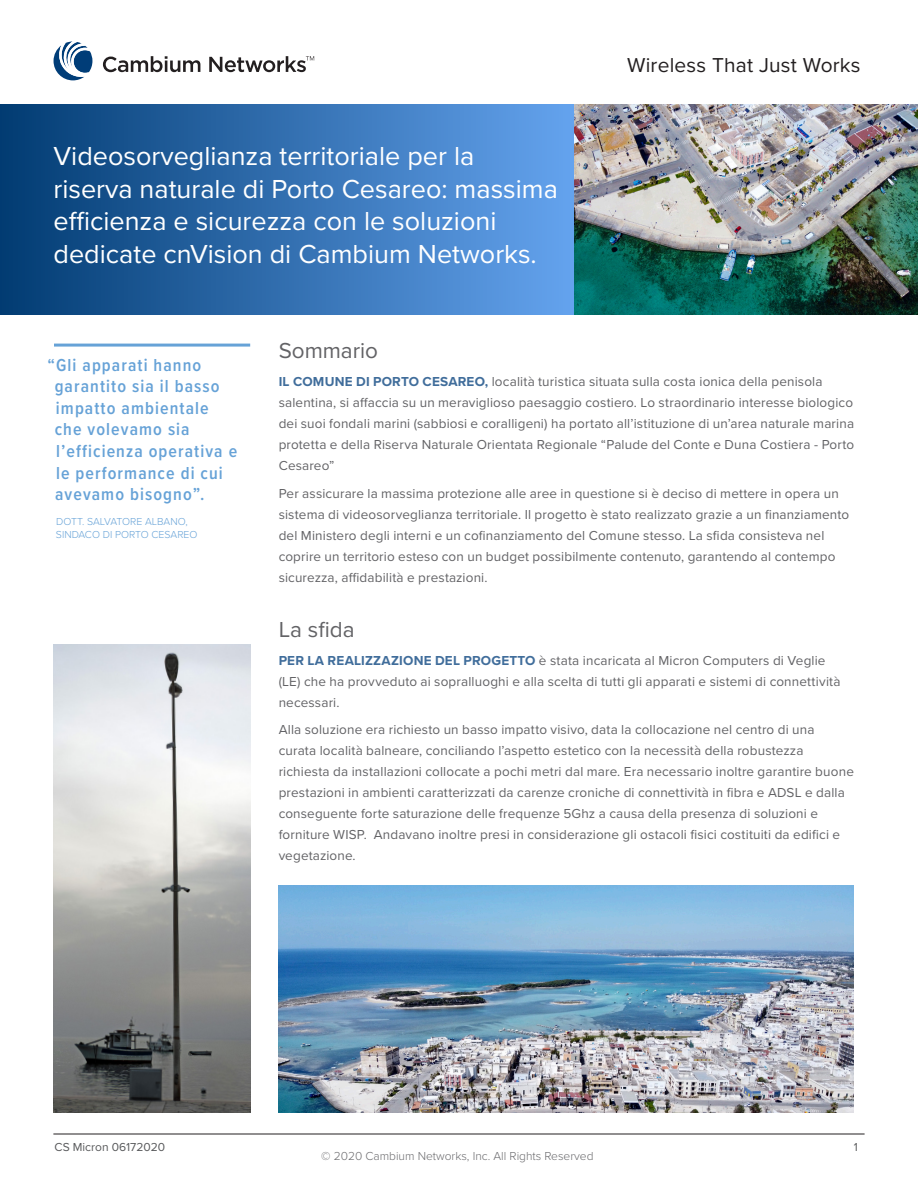
<style>
.page{position:relative;width:918px;height:1188px;background:#fff}
.page>*{position:absolute;margin:0;border:0;box-sizing:border-box;transform-origin:0 0}
.t1{font:27px/32.4px "Proxima Nova";color:#fff}
.Body_Copy{font:22.5px "Proxima Nova";color:#636366}
.t2{font:20.85px "Proxima Nova";letter-spacing:.01em;color:#231f20}
.t3{font:600 18px/21.6px "Proxima Nova Cond";letter-spacing:.06em;color:#66a2d7}
.Body_Copy-2{font:13.5px/21px "Proxima Nova";letter-spacing:.01em;color:#636366}
.t4{font:300 12px "Proxima Nova";color:#6b6b6e}
.t5{font:12px "Proxima Nova";color:#58595b}
.t6{font:300 10.5px "Proxima Nova";color:#66a2d7}
.s1{font-weight:700;color:#406d9b}
</style>
<div class="page">
<div style="left:0;top:105px;width:574px;height:210px;background:linear-gradient(to right,#013b72,#64a3ee)"></div>
<svg style="left:103px;top:56px;width:97px;height:16px"></svg>
<svg style="left:209px;top:56px;width:105px;height:16px"></svg>
<svg style="left:54px;top:41px;width:38px;height:39px"></svg>
<hr style="left:53px;top:1134px;width:812px;height:1px;background:#231f20">
<hr style="left:54px;top:344px;width:196px;height:3px;background:#66a2d7">
<img style="left:574px;top:105px;width:344px;height:210px">
<img style="left:279px;top:886px;width:574px;height:226px">
<img style="left:54px;top:644px;width:196px;height:468px">
<h1 class="t1" style="left:54px;top:139px;width:506px">Videosorveglianza territoriale per la riserva naturale di Porto Cesareo: massima efficienza e sicurezza con le soluzioni dedicate cnVision di Cambium Networks.</h1>
<h3 class="t2" style="left:627px;top:49px;width:235px">Wireless That Just Works</h3>
<p class="t3" style="left:55px;top:353px;width:184px;text-indent:-7px">“Gli apparati hanno garantito sia il basso impatto ambientale che volevamo sia l’efficienza operativa e le performance di cui avevamo bisogno”.</p>
<p class="t6" style="left:56px;top:514px;width:133px">DOTT. SALVATORE ALBANO,</p>
<p class="t6" style="left:56px;top:527px;width:143px">SINDACO DI PORTO CESAREO</p>
<p class="Body_Copy" style="left:279px;top:334px;width:101px">Sommario</p>
<p class="Body_Copy-2" style="left:279px;top:371px;width:577px"><span class="s1">IL COMUNE DI PORTO CESAREO,</span> località turistica situata sulla costa ionica della penisola salentina, si affaccia su un meraviglioso paesaggio costiero. Lo straordinario interesse biologico dei suoi fondali marini (sabbiosi e coralligeni) ha portato all’istituzione di un’area naturale marina protetta e della Riserva Naturale Orientata Regionale “Palude del Conte e Duna Costiera - Porto Cesareo”</p>
<p class="Body_Copy-2" style="left:279px;top:482px;width:572px">Per assicurare la massima protezione alle aree in questione si è deciso di mettere in opera un sistema di videosorveglianza territoriale. Il progetto è stato realizzato grazie a un finanziamento del Ministero degli interni e un cofinanziamento del Comune stesso. La sfida consisteva nel coprire un territorio esteso con un budget possibilmente contenuto, garantendo al contempo sicurezza, affidabilità e prestazioni.</p>
<p class="Body_Copy" style="left:279px;top:613px;width:77px">La sfida</p>
<p class="Body_Copy-2" style="left:279px;top:649px;width:563px"><span class="s1">PER LA REALIZZAZIONE DEL PROGETTO</span> è stata incaricata al Micron Computers di Veglie (LE) che ha provveduto ai sopralluoghi e alla scelta di tutti gli apparati e sistemi di connettività necessari.</p>
<p class="Body_Copy-2" style="left:279px;top:719px;width:577px">Alla soluzione era richiesto un basso impatto visivo, data la collocazione nel centro di una curata località balneare, conciliando l’aspetto estetico con la necessità della robustezza richiesta da installazioni collocate a pochi metri dal mare. Era necessario inoltre garantire buone prestazioni in ambienti caratterizzati da carenze croniche di connettività in fibra e ADSL e dalla conseguente forte saturazione delle frequenze 5Ghz a causa della presenza di soluzioni e forniture WISP. Andavano inoltre presi in considerazione gli ostacoli fisici costituiti da edifici e vegetazione.</p>
<p class="t5" style="left:55px;top:1138px;width:112px">CS Micron 06172020</p>
<p class="t5" style="left:854px;top:1138px;width:6px">1</p>
<p class="t4" style="left:321px;top:1147px;width:274px">© 2020 Cambium Networks, Inc. All Rights Reserved</p>
</div>
